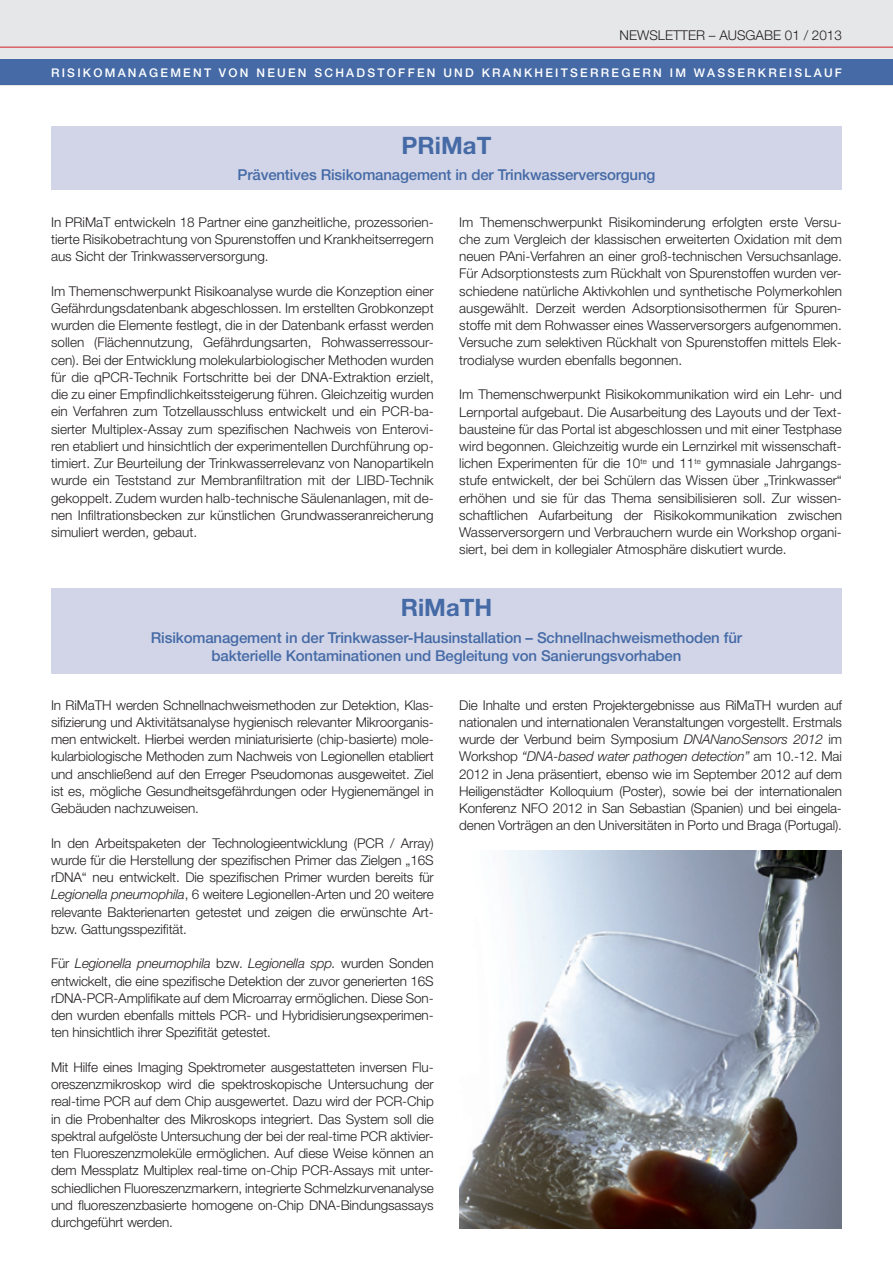
<style>
.page{position:relative;width:893px;height:1263px;background:#fff}
.page>*{position:absolute;margin:0;border:0;box-sizing:border-box;transform-origin:0 0}
.t1{font:700 24px "Helvetica Neue";color:#456aa6}
.t2{font:500 15px/18px "Helvetica Neue";letter-spacing:-.01em;color:#456aa6;text-align:center}
.t3{font:300 13.5px/17.2px "Helvetica Neue";letter-spacing:-.01em;color:#231f20;text-align:justify}
.t4{font:500 12px "Helvetica Neue";letter-spacing:.19em;color:#fff}
.s1{font-style:italic}
</style>
<div class="page">
<div style="left:0;top:0;width:893px;height:85px;background:#e6e7e9"></div>
<div style="left:0;top:60px;width:893px;height:25px;background:#456aa6"></div>
<hr style="left:0;top:47px;width:893px;height:1px;background:#d1232a">
<div style="left:51px;top:589px;width:791px;height:85px;background:#d1d5e7"></div>
<div style="left:51px;top:126px;width:791px;height:64px;background:#d1d5e7"></div>
<img style="left:459px;top:850px;width:383px;height:379px">
<p class="t3" style="left:620px;top:27px;width:19px">Newsletter</p>
<p class="t3" style="left:709px;top:27px;width:21px">– ausgabe</p>
<p class="t3" style="left:785px;top:27px;width:59px">01 / 2013</p>
<p class="t4" style="left:51px;top:66px;width:792px">Risikomanagement von neuen Schadstoffen und Kr ankheitserr eger n im Wasser kr eislauf</p>
<h1 class="t1" style="left:402px;top:130px;width:91px">PRiMaT</h1>
<p class="t2" style="left:238px;top:166px;width:419px">Präventives Risikomanagement in der Trinkwasserversorgung</p>
<p class="t3" style="left:51px;top:213px;width:384px">In PRiMaT entwickeln 18 Partner eine ganzheitliche, prozessorien&shy;tierte Risikobetrachtung von Spurenstoffen und Krankheitserregern aus Sicht der Trinkwasserversorgung.</p>
<p class="t3" style="left:51px;top:282px;width:384px">Im Themenschwerpunkt Risikoanalyse wurde die Konzeption einer Gefährdungsdatenbank abgeschlossen. Im erstellten Grobkonzept wurden die Elemente festlegt, die in der Datenbank erfasst werden sollen (Flächennutzung, Gefährdungsarten, Rohwasserressour&shy;cen). Bei der Entwicklung molekularbiologischer Methoden wurden für die qPCR-Technik Fortschritte bei der DNA-Extraktion erzielt, die zu einer Empfindlichkeitssteigerung führen. Gleichzeitig wurden ein Verfahren zum Totzellausschluss entwickelt und ein PCR-ba&shy;sierter Multiplex-Assay zum spezifischen Nachweis von Enterovi&shy;ren etabliert und hinsichtlich der experimentellen Durchführung op&shy;timiert. Zur Beurteilung der Trinkwasserrelevanz von Nanopartikeln wurde ein Teststand zur Membranfiltration mit der LIBD-Technik gekoppelt. Zudem wurden halb-technische Säulenanlagen, mit de&shy;nen Infiltrationsbecken zur künstlichen Grundwasseranreicherung simuliert werden, gebaut.</p>
<p class="t3" style="left:459px;top:213px;width:384px">Im Themenschwerpunkt Risikominderung erfolgten erste Versu&shy;che zum Vergleich der klassischen erweiterten Oxidation mit dem neuen PAni-Verfahren an einer groß-technischen Versuchsanlage.<br>Für Adsorptionstests zum Rückhalt von Spurenstoffen wurden ver&shy;schiedene natürliche Aktivkohlen und synthetische Polymerkohlen ausgewählt. Derzeit werden Adsorptionsisothermen für Spuren&shy;stoffe mit dem Rohwasser eines Wasserversorgers aufgenommen.<br>Versuche zum selektiven Rückhalt von Spurenstoffen mittels Elek&shy;trodialyse wurden ebenfalls begonnen.</p>
<p class="t3" style="left:459px;top:385px;width:384px">Im Themenschwerpunkt Risikokommunikation wird ein Lehr- und Lernportal aufgebaut. Die Ausarbeitung des Layouts und der Text&shy;bausteine für das Portal ist abgeschlossen und mit einer Testphase wird begonnen. Gleichzeitig wurde ein Lernzirkel mit wissenschaft&shy;lichen Experimenten für die 10<sup>te</sup> und 11<sup>te</sup> gymnasiale Jahrgangs&shy;stufe entwickelt, der bei Schülern das Wissen über „Trinkwasser“ erhöhen und sie für das Thema sensibilisieren soll. Zur wissen&shy;schaftlichen Aufarbeitung der Risikokommunikation zwischen Wasserversorgern und Verbrauchern wurde ein Workshop organi&shy;siert, bei dem in kollegialer Atmosphäre diskutiert wurde.</p>
<h1 class="t1" style="left:401px;top:593px;width:93px">RiMaTH</h1>
<p class="t2" style="left:151px;top:628px;width:593px">Risikomanagement in der Trinkwasser-Hausinstallation – Schnellnachweismethoden für bakterielle Kontaminationen und Begleitung von Sanierungsvorhaben</p>
<p class="t3" style="left:51px;top:696px;width:384px">In RiMaTH werden Schnellnachweismethoden zur Detektion, Klas&shy;sifizierung und Aktivitätsanalyse hygienisch relevanter Mikroorganis&shy;men entwickelt. Hierbei werden miniaturisierte (chip-basierte) mole&shy;kularbiologische Methoden zum Nachweis von Legionellen etabliert und anschließend auf den Erreger Pseudomonas ausgeweitet. Ziel ist es, mögliche Gesundheitsgefährdungen oder Hygienemängel in Gebäuden nachzuweisen.</p>
<p class="t3" style="left:51px;top:834px;width:384px">In den Arbeitspaketen der Technologieentwicklung (PCR / Array) wurde für die Herstellung der spezifischen Primer das Zielgen „16S rDNA“ neu entwickelt. Die spezifischen Primer wurden bereits für <span class="s1">Legionella pneumophila</span>, 6 weitere Legionellen-Arten und 20 weitere relevante Bakterienarten getestet und zeigen die erwünschte Art&shy;bzw. Gattungsspezifität.</p>
<p class="t3" style="left:51px;top:955px;width:384px">Für <span class="s1">Legionella pneumophila</span> bzw. <span class="s1">Legionella spp.</span> wurden Sonden entwickelt, die eine spezifische Detektion der zuvor generierten 16S rDNA-PCR-Amplifikate auf dem Microarray ermöglichen. Diese Son&shy;den wurden ebenfalls mittels PCR- und Hybridisierungsexperimen&shy;ten hinsichtlich ihrer Spezifität getestet.</p>
<p class="t3" style="left:51px;top:1058px;width:384px">Mit Hilfe eines Imaging Spektrometer ausgestatteten inversen Flu&shy;oreszenzmikroskop wird die spektroskopische Untersuchung der real-time PCR auf dem Chip ausgewertet. Dazu wird der PCR-Chip in die Probenhalter des Mikroskops integriert. Das System soll die spektral aufgelöste Untersuchung der bei der real-time PCR aktivier&shy;ten Fluoreszenzmoleküle ermöglichen. Auf diese Weise können an dem Messplatz Multiplex real-time on-Chip PCR-Assays mit unter&shy;schiedlichen Fluoreszenzmarkern, integrierte Schmelzkurvenanalyse und fluoreszenzbasierte homogene on-Chip DNA-Bindungsassays durchgeführt werden.</p>
<p class="t3" style="left:459px;top:696px;width:384px">Die Inhalte und ersten Projektergebnisse aus RiMaTH wurden auf nationalen und internationalen Veranstaltungen vorgestellt. Erstmals wurde der Verbund beim Symposium <span class="s1">DNANanoSensors 2012</span> im Workshop <span class="s1">“DNA-based water pathogen detection”</span> am 10.-12. Mai 2012 in Jena präsentiert, ebenso wie im September 2012 auf dem Heiligenstädter Kolloquium (Poster), sowie bei der internationalen Konferenz NFO 2012 in San Sebastian (Spanien) und bei eingela&shy;denen Vorträgen an den Universitäten in Porto und Braga (Portugal).</p>
</div>
